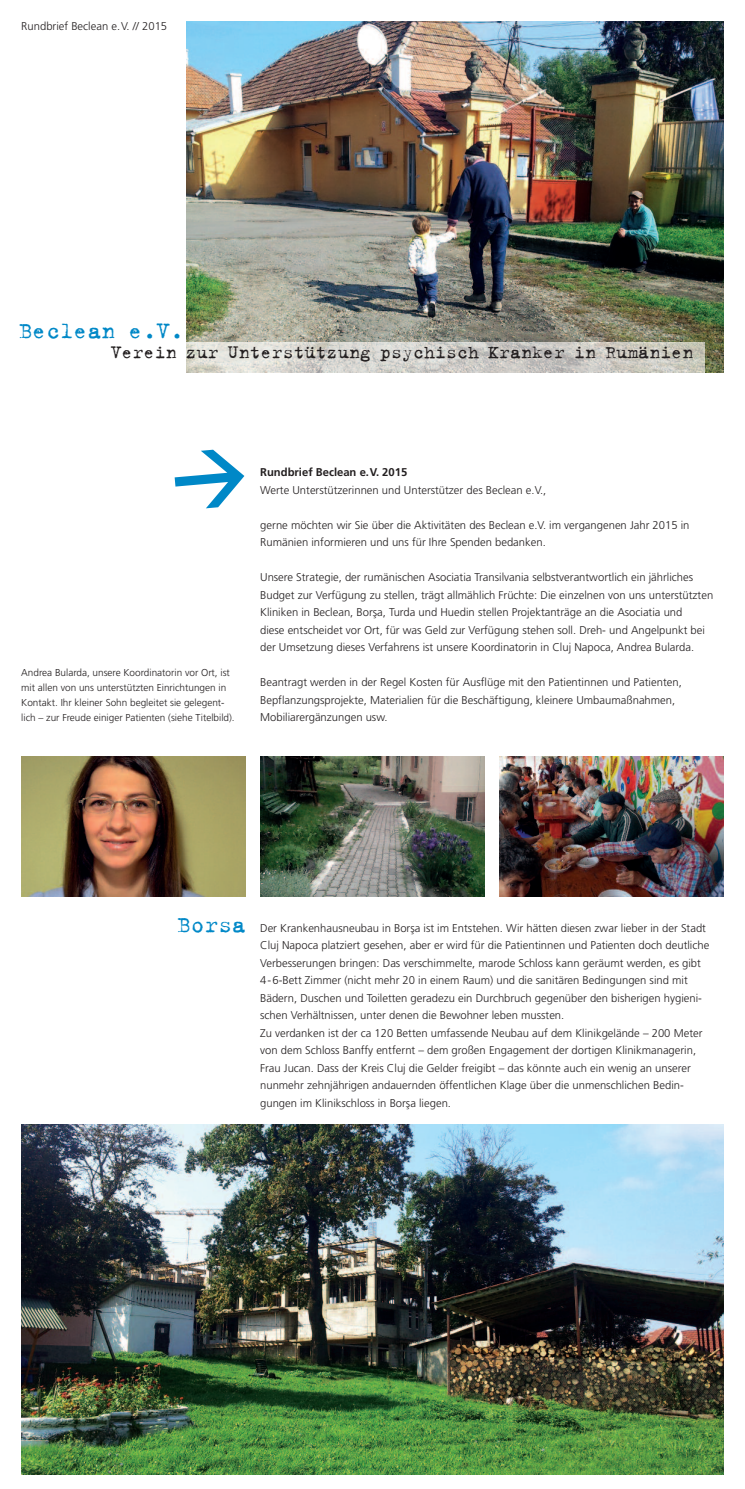
<style>
.page{position:relative;width:745px;height:1489px;background:#fff}
.page>*{position:absolute;margin:0;border:0;box-sizing:border-box;transform-origin:0 0}
.t1{font:25px "Trixie Text";color:#0088c7}
.t2{font:20px "Trixie Text";color:#231f20}
.t3{font:300 11.25px/17.5px "Frutiger LT Com";color:#231f20}
.t4{font:700 11.25px "Frutiger LT Com";color:#231f20}
.t5{font:300 10px/15px "Frutiger";color:#231f20}
</style>
<div class="page">
<img style="left:187px;top:21px;width:536px;height:351px">
<svg style="left:186px;top:342px;width:517px;height:31px"></svg>
<img style="left:187px;top:342px;width:516px;height:30px">
<img style="left:21px;top:1124px;width:702px;height:349px">
<img style="left:21px;top:756px;width:225px;height:140px">
<img style="left:260px;top:756px;width:224px;height:140px">
<img style="left:499px;top:756px;width:224px;height:140px">
<p class="t3" style="left:21px;top:17px;width:147px">Rundbrief Beclean e.V. // 2015</p>
<h1 class="t1" style="left:19px;top:314px;width:167px">Beclean e.V.</h1>
<h2 class="t2" style="left:111px;top:339px;width:584px">Verein zur Unterstützung psychisch Kranker in Rumänien</h2>
<p class="t5" style="left:21px;top:666px;width:215px">Andrea Bularda, unsere Koordinatorin vor Ort, ist mit allen von uns unterstützten Einrichtungen in Kontakt. Ihr kleiner Sohn begleitet sie gelegent&shy;lich – zur Freude einiger Patienten (siehe Titelbild).</p>
<p class="t4" style="left:260px;top:466px;width:148px">Rundbrief Beclean e.V. 2015</p>
<p class="t3" style="left:260px;top:481px;width:287px">Werte Unterstützerinnen und Unterstützer des Beclean e.V.,</p>
<p class="t3" style="left:260px;top:516px;width:430px">gerne möchten wir Sie über die Aktivitäten des Beclean e.V. im vergangenen Jahr 2015 in<br>Rumänien informieren und uns für Ihre Spenden bedanken.</p>
<p class="t3" style="left:260px;top:569px;width:454px">Unsere Strategie, der rumänischen Asociatia Transilvania selbstverantwortlich ein jährliches Budget zur Verfügung zu stellen, trägt allmählich Früchte: Die einzelnen von uns unterstützten Kliniken in Beclean, Borşa, Turda und Huedin stellen Projektanträge an die Asociatia und<br>diese entscheidet vor Ort, für was Geld zur Verfügung stehen soll. Dreh- und Angelpunkt bei der Umsetzung dieses Verfahrens ist unsere Koordinatorin in Cluj Napoca, Andrea Bularda.</p>
<p class="t3" style="left:260px;top:674px;width:423px">Beantragt werden in der Regel Kosten für Ausflüge mit den Patientinnen und Patienten,<br>Bepflanzungsprojekte, Materialien für die Beschäftigung, kleinere Umbaumaßnahmen,<br>Mobiliarergänzungen usw.</p>
<h1 class="t1" style="left:177px;top:908px;width:70px">Borsa</h1>
<p class="t3" style="left:260px;top:918px;width:450px">Der Krankenhausneubau in Borşa ist im Entstehen. Wir hätten diesen zwar lieber in der Stadt Cluj Napoca platziert gesehen, aber er wird für die Patientinnen und Patienten doch deutliche Verbesserungen bringen: Das verschimmelte, marode Schloss kann geräumt werden, es gibt 4-6-Bett Zimmer (nicht mehr 20 in einem Raum) und die sanitären Bedingungen sind mit Bädern, Duschen und Toiletten geradezu ein Durchbruch gegenüber den bisherigen hygieni&shy;schen Verhältnissen, unter denen die Bewohner leben mussten.<br>Zu verdanken ist der ca 120 Betten umfassende Neubau auf dem Klinikgelände – 200 Meter von dem Schloss Banffy entfernt – dem großen Engagement der dortigen Klinikmanagerin, Frau Jucan. Dass der Kreis Cluj die Gelder freigibt – das könnte auch ein wenig an unserer nunmehr zehnjährigen andauernden öffentlichen Klage über die unmenschlichen Bedin&shy;gungen im Klinikschloss in Borşa liegen.</p>
</div>
